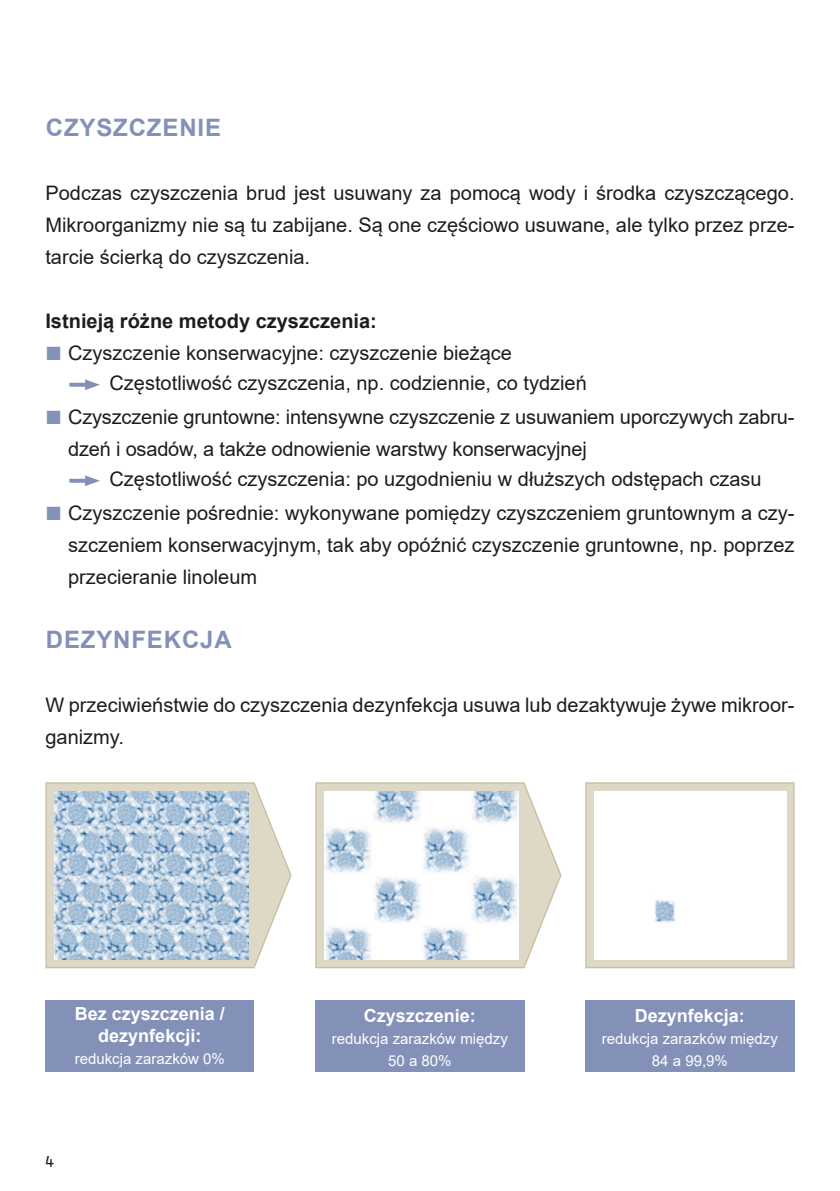
<style>
.page{position:relative;width:840px;height:1191px;background:#fff}
.page>*{position:absolute;margin:0;border:0;box-sizing:border-box;transform-origin:0 0}
.Kapitel_Subhead{font:700 24px "Arial";letter-spacing:.035em;color:#8391b9}
.Fließtext{font:20px/32px "Arial";color:#1d1d1b;text-align:justify}
.Aufzählungen{font:20px "Arial";color:#1d1d1b}
.Fließtext-2{font:700 20px "Arial";color:#1d1d1b}
.Aufzählungen-2{font:700 18px/22px "Arial";color:#fff;text-align:center}
.t1{font:16px "Fago OT";color:#1d1d1b}
.Aufzählungen-3{font:15px/22px "Arial";color:#fff;text-align:center}
.s1{font-family:"Fago OT";color:#8391b9}
</style>
<div class="page">
<svg style="left:69px;top:383px;width:16px;height:4px"></svg>
<svg style="left:85px;top:379px;width:15px;height:11px"></svg>
<svg style="left:69px;top:479px;width:16px;height:4px"></svg>
<svg style="left:85px;top:475px;width:15px;height:11px"></svg>
<svg style="left:45px;top:782px;width:247px;height:187px"></svg>
<img style="left:55px;top:791px;width:193px;height:168px">
<svg style="left:315px;top:782px;width:247px;height:187px"></svg>
<img style="left:324px;top:791px;width:194px;height:168px">
<div style="left:585px;top:782px;width:209px;height:186px;background:#ded8c6;border:1px solid #c8bea0"></div>
<div style="left:594px;top:791px;width:192px;height:168px;background:#fff"></div>
<div style="left:45px;top:1000px;width:209px;height:71px;background:#8391b9"></div>
<div style="left:315px;top:1000px;width:209px;height:71px;background:#8391b9"></div>
<div style="left:585px;top:1000px;width:209px;height:71px;background:#8391b9"></div>
<p class="Kapitel_Subhead" style="left:46px;top:111px;width:177px">CZYSZCZENIE</p>
<p class="Fließtext" style="left:45px;top:177px;width:750px">Podczas czyszczenia brud jest usuwany za pomocą wody i środka czyszczącego.<br>Mikroorganizmy nie są tu zabijane. Są one częściowo usuwane, ale tylko przez prze&shy;tarcie ścierką do czyszczenia.</p>
<p class="Fließtext-2" style="left:45px;top:307px;width:333px">Istnieją różne metody czyszczenia:</p>
<p class="Fließtext" style="left:45px;top:337px;width:468px"><span class="s1">■</span> Czyszczenie konserwacyjne: czyszczenie bieżące</p>
<p class="Aufzählungen" style="left:109px;top:369px;width:478px">Częstotliwość czyszczenia, np. codziennie, co tydzień</p>
<p class="Fließtext" style="left:68px;top:401px;width:727px;text-indent:-23px"><span class="s1">■</span> Czyszczenie gruntowne: intensywne czyszczenie z usuwaniem uporczywych zabru&shy;dzeń i osadów, a także odnowienie warstwy konserwacyjnej</p>
<p class="Aufzählungen" style="left:109px;top:465px;width:653px">Częstotliwość czyszczenia: po uzgodnieniu w dłuższych odstępach czasu</p>
<p class="Fließtext" style="left:68px;top:497px;width:727px;text-indent:-23px"><span class="s1">■</span> Czyszczenie pośrednie: wykonywane pomiędzy czyszczeniem gruntownym a czy&shy;szczeniem konserwacyjnym, tak aby opóźnić czyszczenie gruntowne, np. poprzez przecieranie linoleum</p>
<p class="Kapitel_Subhead" style="left:46px;top:623px;width:187px">DEZYNFEKCJA</p>
<p class="Fließtext" style="left:45px;top:689px;width:750px">W przeciwieństwie do czyszczenia dezynfekcja usuwa lub dezaktywuje żywe mikroor&shy;ganizmy.</p>
<p class="Aufzählungen-2" style="left:75px;top:1002px;width:152px">Bez czyszczenia / dezynfekcji:</p>
<p class="Aufzählungen-3" style="left:75px;top:1047px;width:152px">redukcja zarazków 0%</p>
<p class="t1" style="left:45px;top:1150px;width:10px">4</p>
<p class="Aufzählungen-2" style="left:363px;top:1004px;width:114px">Czyszczenie:</p>
<p class="Aufzählungen-3" style="left:331px;top:1027px;width:177px">redukcja zarazków między<br>50 a 80%</p>
<p class="Aufzählungen-2" style="left:634px;top:1004px;width:112px">Dezynfekcja:</p>
<p class="Aufzählungen-3" style="left:601px;top:1027px;width:177px">redukcja zarazków między<br>84 a 99,9%</p>
</div>
